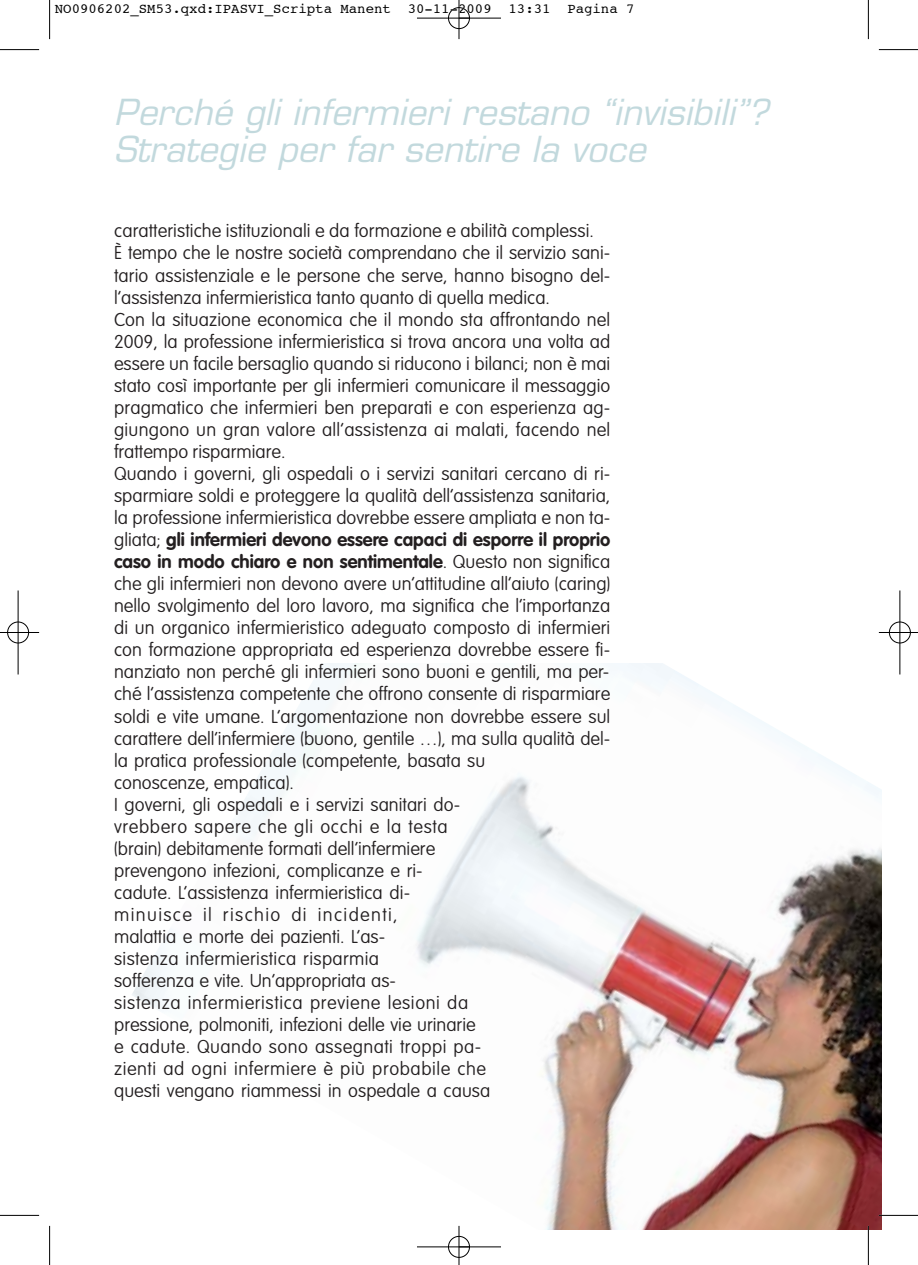
<style>
.page{position:relative;width:918px;height:1265px;background:#fff}
.page>*{position:absolute;margin:0;border:0;box-sizing:border-box;transform-origin:0 0}
.t1{font:italic 35px/36.8px "Eurostile";color:#c2d9dd}
.t2{font:100 18.38px/22.1px "VAG Rounded";color:#231f20}
.t3{font:14px "Courier";color:#000}
.s1{font-weight:700}
</style>
<div class="page">
<img style="left:132px;top:663px;width:749px;height:567px">
<hr style="left:49px;top:0;width:1px;height:39px;background:#000">
<hr style="left:0;top:49px;width:39px;height:1px;background:#000">
<hr style="left:868px;top:0;width:1px;height:39px;background:#000">
<hr style="left:879px;top:49px;width:39px;height:1px;background:#000">
<hr style="left:49px;top:1226px;width:1px;height:39px;background:#000">
<hr style="left:0;top:1215px;width:39px;height:1px;background:#000">
<hr style="left:868px;top:1226px;width:1px;height:39px;background:#000">
<hr style="left:879px;top:1215px;width:39px;height:1px;background:#000">
<hr style="left:458px;top:1226px;width:1px;height:39px;background:#fff">
<div style="left:889px;top:622px;width:22px;height:21px;border:1px solid #fff;border-radius:50%"></div>
<hr style="left:417px;top:18px;width:84px;height:1px;background:#000">
<hr style="left:417px;top:1247px;width:84px;height:1px;background:#000">
<hr style="left:18px;top:590px;width:1px;height:84px;background:#000">
<hr style="left:899px;top:590px;width:1px;height:84px;background:#000">
<hr style="left:459px;top:0;width:1px;height:39px;background:#000">
<hr style="left:459px;top:1226px;width:1px;height:39px;background:#000">
<hr style="left:0;top:632px;width:39px;height:1px;background:#000">
<hr style="left:879px;top:632px;width:39px;height:1px;background:#000">
<div style="left:448px;top:7px;width:22px;height:22px;border:1px solid #000;border-radius:50%"></div>
<div style="left:448px;top:1236px;width:22px;height:22px;border:1px solid #000;border-radius:50%"></div>
<div style="left:7px;top:622px;width:22px;height:21px;border:1px solid #000;border-radius:50%"></div>
<div style="left:889px;top:622px;width:21px;height:21px;border:1px solid #000;border-radius:50%"></div>
<p class="t3" style="left:55px;top:2px;width:581px">NO0906202_SM53.qxd:IPASVI_Scripta Manent 30-11-2009 13:31 Pagina 7</p>
<h1 class="t1" style="left:114px;top:98px;width:663px">Perché gli infermieri restano “invisibili”?<br>Strategie per far sentire la voce</h1>
<p class="t2" style="left:114px;top:221px;width:498px">caratteristiche istituzionali e da formazione e abilità complessi.<br>È tempo che le nostre società comprendano che il servizio sani&shy;tario assistenziale e le persone che serve, hanno bisogno del&shy;l’assistenza infermieristica tanto quanto di quella medica.<br>Con la situazione economica che il mondo sta affrontando nel 2009, la professione infermieristica si trova ancora una volta ad essere un facile bersaglio quando si riducono i bilanci; non è mai stato così importante per gli infermieri comunicare il messaggio pragmatico che infermieri ben preparati e con esperienza ag&shy;giungono un gran valore all’assistenza ai malati, facendo nel frattempo risparmiare.<br>Quando i governi, gli ospedali o i servizi sanitari cercano di ri&shy;sparmiare soldi e proteggere la qualità dell’assistenza sanitaria, la professione infermieristica dovrebbe essere ampliata e non ta&shy;gliata; <span class="s1">gli infermieri devono essere capaci di esporre il proprio caso in modo chiaro e non sentimentale</span>. Questo non significa che gli infermieri non devono avere un’attitudine all’aiuto (caring) nello svolgimento del loro lavoro, ma significa che l’importanza di un organico infermieristico adeguato composto di infermieri con formazione appropriata ed esperienza dovrebbe essere fi&shy;nanziato non perché gli infermieri sono buoni e gentili, ma per&shy;ché l’assistenza competente che offrono consente di risparmiare soldi e vite umane. L’argomentazione non dovrebbe essere sul carattere dell’infermiere (buono, gentile …), ma sulla qualità del&shy;la pratica professionale (competente, basata su<br>conoscenze, empatica).<br>I governi, gli ospedali e i servizi sanitari do-<br>vrebbero sapere che gli occhi e la testa<br>(brain) debitamente formati dell’infermiere<br>prevengono infezioni, complicanze e ri-<br>cadute. L’assistenza infermieristica di-<br>minuisce il rischio di incidenti,<br>malattia e morte dei pazienti. L’as-<br>sistenza infermieristica risparmia<br>sofferenza e vite. Un’appropriata as-<br>sistenza infermieristica previene lesioni da<br>pressione, polmoniti, infezioni delle vie urinarie<br>e cadute. Quando sono assegnati troppi pa-<br>zienti ad ogni infermiere è più probabile che<br>questi vengano riammessi in ospedale a causa</p>
</div>
